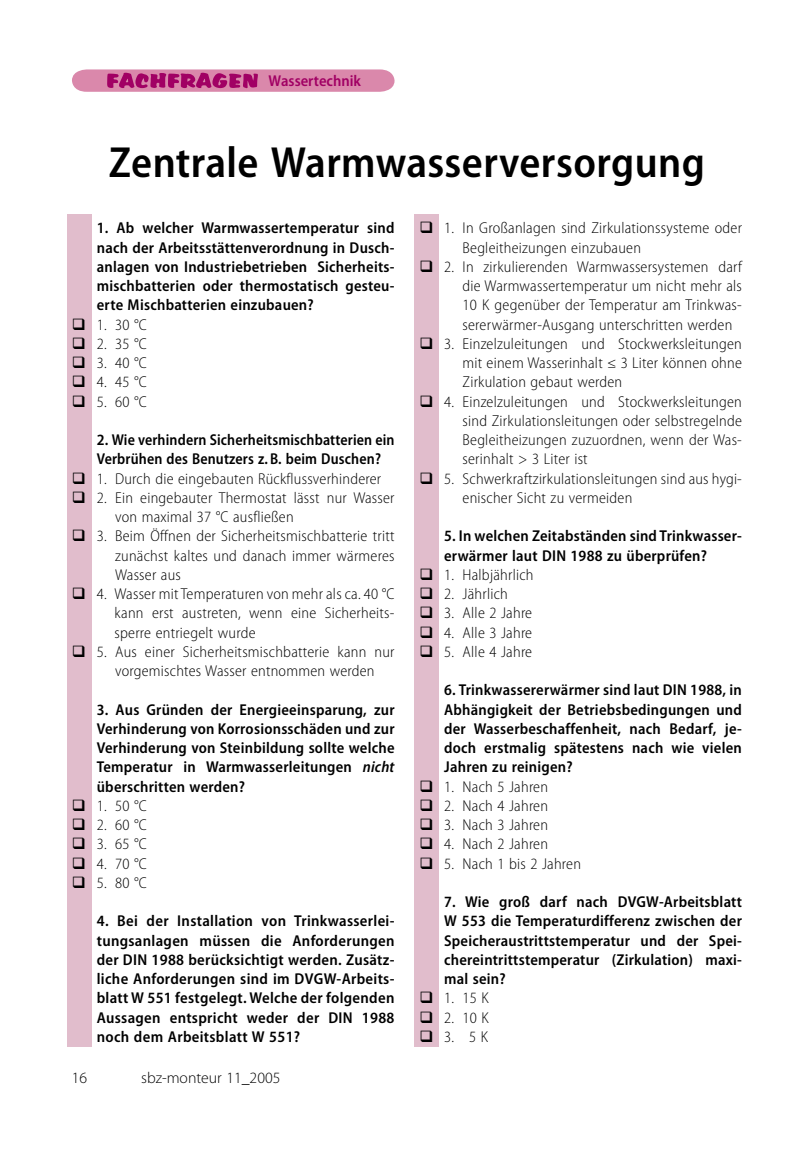
<style>
.page{position:relative;width:804px;height:1156px;background:#fff}
.page>*{position:absolute;margin:0;border:0;box-sizing:border-box;transform-origin:0 0}
._02_Headline{font:600 semi-condensed 43.75px "Myriad Pro";letter-spacing:.01em;color:#000}
._04_Grundtext{font:300 semi-condensed 15.75px/19.2px "Myriad Pro";letter-spacing:.015em;color:#000;text-align:justify}
._04_Grundtext-2{font:600 semi-condensed 15.75px/19.2px "Myriad Pro";letter-spacing:.015em;color:#000;text-align:justify}
.t1{font:300 15.75px "Myriad Pro";color:#000}
.t2{font:600 semi-condensed 15.75px "Myriad Pro";color:#a10064}
.s1{font-style:italic}
</style>
<div class="page">
<div style="left:414px;top:214px;width:25px;height:833px;background:#e1bdcc"></div>
<div style="left:67px;top:214px;width:25px;height:833px;background:#e1bdcc"></div>
<svg style="left:72px;top:69px;width:322px;height:23px;background:#d072a0"></svg>
<p class="t2" style="left:268px;top:72px;width:94px">Wassertechnik</p>
<p class="_02_Headline" style="left:109px;top:138px;width:597px">Zentrale Warmwasserversorgung</p>
<p class="_04_Grundtext-2" style="left:97px;top:219px;width:299px">1. Ab welcher Warmwassertemperatur sind nach der Arbeitsstättenverordnung in Dusch&shy;anlagen von Industriebetrieben Sicherheits&shy;mischbatterien oder thermostatisch gesteu&shy;erte Mischbatterien einzubauen?</p>
<p class="_04_Grundtext" style="left:72px;top:315px;width:76px">❑ 1. 30 °C</p>
<p class="_04_Grundtext" style="left:72px;top:334px;width:76px">❑ 2. 35 °C</p>
<p class="_04_Grundtext" style="left:72px;top:353px;width:76px">❑ 3. 40 °C</p>
<p class="_04_Grundtext" style="left:72px;top:373px;width:76px">❑ 4. 45 °C</p>
<p class="_04_Grundtext" style="left:72px;top:392px;width:76px">❑ 5. 60 °C</p>
<p class="_04_Grundtext-2" style="left:97px;top:430px;width:299px">2. Wie verhindern Sicherheitsmischbatterien ein<br>Verbrühen des Benutzers z. B. beim Duschen?</p>
<p class="_04_Grundtext" style="left:72px;top:469px;width:311px">❑ 1. Durch die eingebauten Rückflussverhinderer</p>
<p class="_04_Grundtext" style="left:115px;top:488px;width:281px;text-indent:-43px">❑ 2. Ein eingebauter Thermostat lässt nur Wasser von maximal 37 °C ausfließen</p>
<p class="_04_Grundtext" style="left:115px;top:527px;width:281px;text-indent:-43px">❑ 3. Beim Öffnen der Sicherheitsmischbatterie tritt zunächst kaltes und danach immer wärmeres Wasser aus</p>
<p class="_04_Grundtext" style="left:114px;top:584px;width:281px;text-indent:-43px">❑ 4. Wasser mit Temperaturen von mehr als ca. 40 °C kann erst austreten, wenn eine Sicherheits&shy;sperre entriegelt wurde</p>
<p class="_04_Grundtext" style="left:115px;top:642px;width:281px;text-indent:-43px">❑ 5. Aus einer Sicherheitsmischbatterie kann nur vorgemischtes Wasser entnommen werden</p>
<p class="_04_Grundtext-2" style="left:97px;top:700px;width:299px">3. Aus Gründen der Energieeinsparung, zur Verhinderung von Korrosionsschäden und zur Verhinderung von Steinbildung sollte welche Temperatur in Warmwasserleitungen <span class="s1">nicht </span>überschritten werden?</p>
<p class="_04_Grundtext" style="left:72px;top:796px;width:76px">❑ 1. 50 °C</p>
<p class="_04_Grundtext" style="left:72px;top:815px;width:76px">❑ 2. 60 °C</p>
<p class="_04_Grundtext" style="left:72px;top:835px;width:76px">❑ 3. 65 °C</p>
<p class="_04_Grundtext" style="left:72px;top:854px;width:76px">❑ 4. 70 °C</p>
<p class="_04_Grundtext" style="left:72px;top:873px;width:76px">❑ 5. 80 °C</p>
<p class="_04_Grundtext-2" style="left:97px;top:912px;width:299px">4. Bei der Installation von Trinkwasserlei&shy;tungsanlagen müssen die Anforderungen der DIN 1988 berücksichtigt werden. Zusätz&shy;liche Anforderungen sind im DVGW-Arbeits&shy;blatt W 551 festgelegt. Welche der folgenden Aussagen entspricht weder der DIN 1988 noch dem Arbeitsblatt W 551?</p>
<p class="t1" style="left:72px;top:1069px;width:17px">16</p>
<p class="t1" style="left:141px;top:1069px;width:141px">sbz-monteur 11_2005</p>
<p class="_04_Grundtext" style="left:462px;top:219px;width:281px;text-indent:-43px">❑ 1. In Großanlagen sind Zirkulationssysteme oder<br>Begleitheizungen einzubauen</p>
<p class="_04_Grundtext" style="left:462px;top:257px;width:281px;text-indent:-43px">❑ 2. In zirkulierenden Warmwassersystemen darf die Warmwassertemperatur um nicht mehr als 10 K gegenüber der Temperatur am Trinkwas&shy;sererwärmer-Ausgang unterschritten werden</p>
<p class="_04_Grundtext" style="left:462px;top:334px;width:281px;text-indent:-43px">❑ 3. Einzelzuleitungen und Stockwerksleitungen mit einem Wasserinhalt ≤ 3 Liter können ohne Zirkulation gebaut werden</p>
<p class="_04_Grundtext" style="left:462px;top:392px;width:281px;text-indent:-43px">❑ 4. Einzelzuleitungen und Stockwerksleitungen sind Zirkulationsleitungen oder selbstregelnde Begleitheizungen zuzuordnen, wenn der Was&shy;serinhalt &gt; 3 Liter ist</p>
<p class="_04_Grundtext" style="left:462px;top:469px;width:281px;text-indent:-43px">❑ 5. Schwerkraftzirkulationsleitungen sind aus hygi&shy;enischer Sicht zu vermeiden</p>
<p class="_04_Grundtext-2" style="left:444px;top:527px;width:299px">5. In welchen Zeitabständen sind Trinkwasser&shy;erwärmer laut DIN 1988 zu überprüfen?</p>
<p class="_04_Grundtext" style="left:419px;top:565px;width:116px">❑ 1. Halbjährlich</p>
<p class="_04_Grundtext" style="left:419px;top:584px;width:90px">❑ 2. Jährlich</p>
<p class="_04_Grundtext" style="left:419px;top:604px;width:114px">❑ 3. Alle 2 Jahre</p>
<p class="_04_Grundtext" style="left:419px;top:623px;width:114px">❑ 4. Alle 3 Jahre</p>
<p class="_04_Grundtext" style="left:419px;top:642px;width:114px">❑ 5. Alle 4 Jahre</p>
<p class="_04_Grundtext-2" style="left:444px;top:681px;width:299px">6. Trinkwassererwärmer sind laut DIN 1988, in Abhängigkeit der Betriebsbedingungen und der Wasserbeschaffenheit, nach Bedarf, je&shy;doch erstmalig spätestens nach wie vielen Jahren zu reinigen?</p>
<p class="_04_Grundtext" style="left:419px;top:777px;width:130px">❑ 1. Nach 5 Jahren</p>
<p class="_04_Grundtext" style="left:419px;top:796px;width:130px">❑ 2. Nach 4 Jahren</p>
<p class="_04_Grundtext" style="left:419px;top:815px;width:130px">❑ 3. Nach 3 Jahren</p>
<p class="_04_Grundtext" style="left:419px;top:835px;width:130px">❑ 4. Nach 2 Jahren</p>
<p class="_04_Grundtext" style="left:419px;top:854px;width:163px">❑ 5. Nach 1 bis 2 Jahren</p>
<p class="_04_Grundtext-2" style="left:444px;top:892px;width:299px">7. Wie groß darf nach DVGW-Arbeitsblatt W 553 die Temperaturdifferenz zwischen der Speicheraustrittstemperatur und der Spei&shy;chereintrittstemperatur (Zirkulation) maxi&shy;mal sein?</p>
<p class="_04_Grundtext" style="left:419px;top:989px;width:71px">❑ 1. 15 K</p>
<p class="_04_Grundtext" style="left:419px;top:1008px;width:71px">❑ 2. 10 K</p>
<p class="_04_Grundtext" style="left:419px;top:1027px;width:70px">❑ 3. 5 K</p>
</div>
